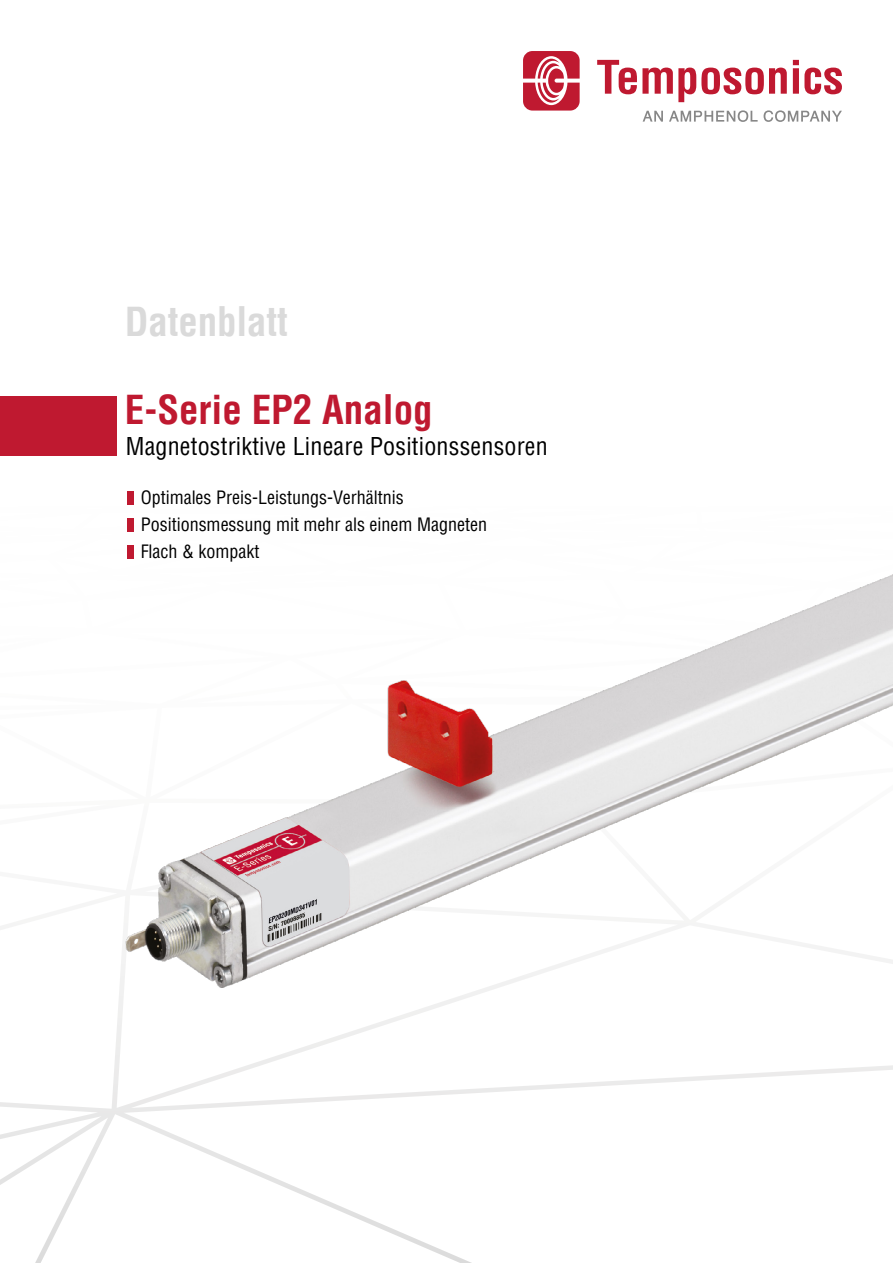
<style>
.page{position:relative;width:893px;height:1263px;background:#fff}
.page>*{position:absolute;margin:0;border:0;box-sizing:border-box;transform-origin:0 0}
.t1{font:700 condensed 39px "Helvetica LT Pro";color:#bf1930}
.t2{font:700 condensed 39px "Helvetica LT Pro";letter-spacing:-.005em;color:#dadada}
.t3{font:condensed 24px "Helvetica LT Pro";letter-spacing:.01em;color:#000}
.t4{font:condensed 18px/27px "Helvetica LT Pro";color:#000}
</style>
<div class="page">
<svg style="left:0;top:916px;width:893px;height:347px"></svg>
<div style="left:0;top:396px;width:116px;height:59px;background:#bf1930"></div>
<svg style="left:597px;top:60px;width:190px;height:42px"></svg>
<svg style="left:793px;top:60px;width:49px;height:34px"></svg>
<svg style="left:643px;top:111px;width:20px;height:11px"></svg>
<svg style="left:669px;top:110px;width:89px;height:12px"></svg>
<svg style="left:764px;top:110px;width:78px;height:12px"></svg>
<svg style="left:523px;top:51px;width:57px;height:60px"></svg>
<img style="left:109px;top:491px;width:784px;height:514px">
<h1 class="t2" style="left:125px;top:296px;width:164px">Datenblatt</h1>
<h1 class="t1" style="left:125px;top:384px;width:309px">E-Serie EP2 Analog</h1>
<h2 class="t3" style="left:126px;top:431px;width:424px">Magnetostriktive Lineare Positionssensoren</h2>
<p class="t4" style="left:141px;top:484px;width:348px">Optimales Preis-Leistungs-Verhältnis<br>Positionsmessung mit mehr als einem Magneten<br>Flach &amp; kompakt</p>
</div>
